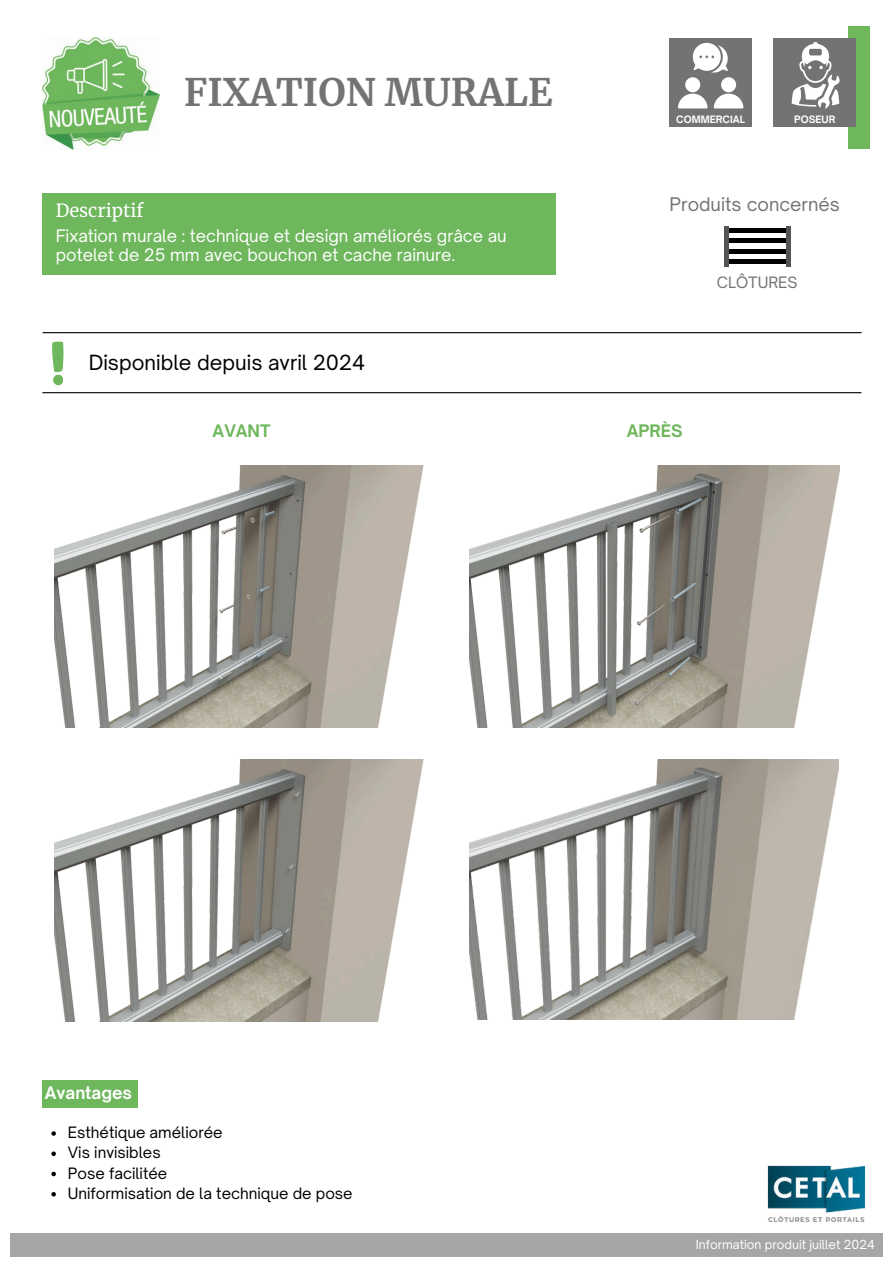
<style>
.page{position:relative;width:894px;height:1264px;background:#fff}
.page>*{position:absolute;margin:0;border:0;box-sizing:border-box;transform-origin:0 0}
.t1{font:700 37.5px "Merriweather";color:#737373}
.t2{font:20.1px "Open Sauce One";color:#000}
.t3{font:18px "Open Sauce One";color:#737373}
.t4{font:18px "Merriweather";color:#fff}
.t5{font:16.5px/19.2px "Open Sauce One";color:#fff}
.t6{font:700 16.5px "Open Sauce One";color:#6eb75c}
.t7{font:700 16.5px "Open Sauce One";color:#fff}
.t8{font:15px/20.2px "Open Sauce One";color:#000}
.t9{font:15px "Open Sauce One";color:#737373}
.t10{font:12px "Open Sauce One";color:#fff}
.t11{font:700 9.75px "Open Sauce One";color:#fff}
</style>
<div class="page">
<div style="left:847px;top:26px;width:21px;height:123px;background:#6eb75c"></div>
<div style="left:773px;top:38px;width:82px;height:89px;background:#737373"></div>
<svg style="left:791px;top:42px;width:48px;height:66px"></svg>
<img style="left:767px;top:1165px;width:99px;height:57px">
<img style="left:42px;top:38px;width:117px;height:111px">
<div style="left:11px;top:1233px;width:871px;height:23px;background:#a6a6a6"></div>
<hr style="left:43px;top:332px;width:818px;height:1px;background:#000">
<hr style="left:42px;top:392px;width:819px;height:1px;background:#000">
<svg style="left:52px;top:341px;width:11px;height:44px"></svg>
<div style="left:42px;top:194px;width:514px;height:81px;background:#6eb75c"></div>
<hr style="left:726px;top:229px;width:59px;height:4px;background:#000">
<hr style="left:728px;top:239px;width:59px;height:4px;background:#000">
<hr style="left:728px;top:249px;width:59px;height:4px;background:#000">
<hr style="left:728px;top:259px;width:59px;height:4px;background:#000">
<hr style="left:724px;top:226px;width:4px;height:41px;background:#545454">
<div style="left:785px;top:226px;width:5px;height:41px;background:#545454"></div>
<div style="left:42px;top:1080px;width:95px;height:27px;background:#6eb75c"></div>
<img style="left:54px;top:466px;width:369px;height:261px">
<img style="left:54px;top:760px;width:369px;height:261px">
<img style="left:470px;top:466px;width:369px;height:261px">
<img style="left:470px;top:760px;width:367px;height:259px">
<svg style="left:51px;top:1131px;width:5px;height:4px"></svg>
<svg style="left:51px;top:1151px;width:5px;height:4px"></svg>
<svg style="left:51px;top:1171px;width:5px;height:5px"></svg>
<svg style="left:51px;top:1192px;width:5px;height:4px"></svg>
<div style="left:669px;top:38px;width:82px;height:89px;background:#737373"></div>
<svg style="left:678px;top:42px;width:65px;height:66px"></svg>
<h1 class="t1" style="left:184px;top:66px;width:370px">FIXATION MURALE</h1>
<p class="t4" style="left:56px;top:197px;width:89px">Descriptif</p>
<p class="t5" style="left:56px;top:225px;width:452px">Fixation murale : technique et design améliorés grâce au potelet de 25 mm avec bouchon et cache rainure.</p>
<p class="t2" style="left:89px;top:349px;width:278px">Disponible depuis avril 2024</p>
<p class="t11" style="left:676px;top:113px;width:70px">COMMERCIAL</p>
<p class="t11" style="left:794px;top:113px;width:43px">POSEUR</p>
<p class="t3" style="left:669px;top:193px;width:172px">Produits concernés</p>
<p class="t9" style="left:716px;top:273px;width:82px">CLÔTURES</p>
<p class="t6" style="left:212px;top:420px;width:59px">AVANT</p>
<p class="t6" style="left:626px;top:420px;width:57px">APRÈS</p>
<p class="t7" style="left:45px;top:1081px;width:89px">Avantages</p>
<p class="t8" style="left:68px;top:1121px;width:286px">Esthétique améliorée<br>Vis invisibles<br>Pose facilitée<br>Uniformisation de la technique de pose</p>
<p class="t10" style="left:695px;top:1236px;width:181px">Information produit juillet 2024</p>
<p class="t10" style="left:668px;top:1236px;width:174px">Information produit novembre</p>
<p class="t10" style="left:866px;top:1236px;width:9px">3</p>
</div>
